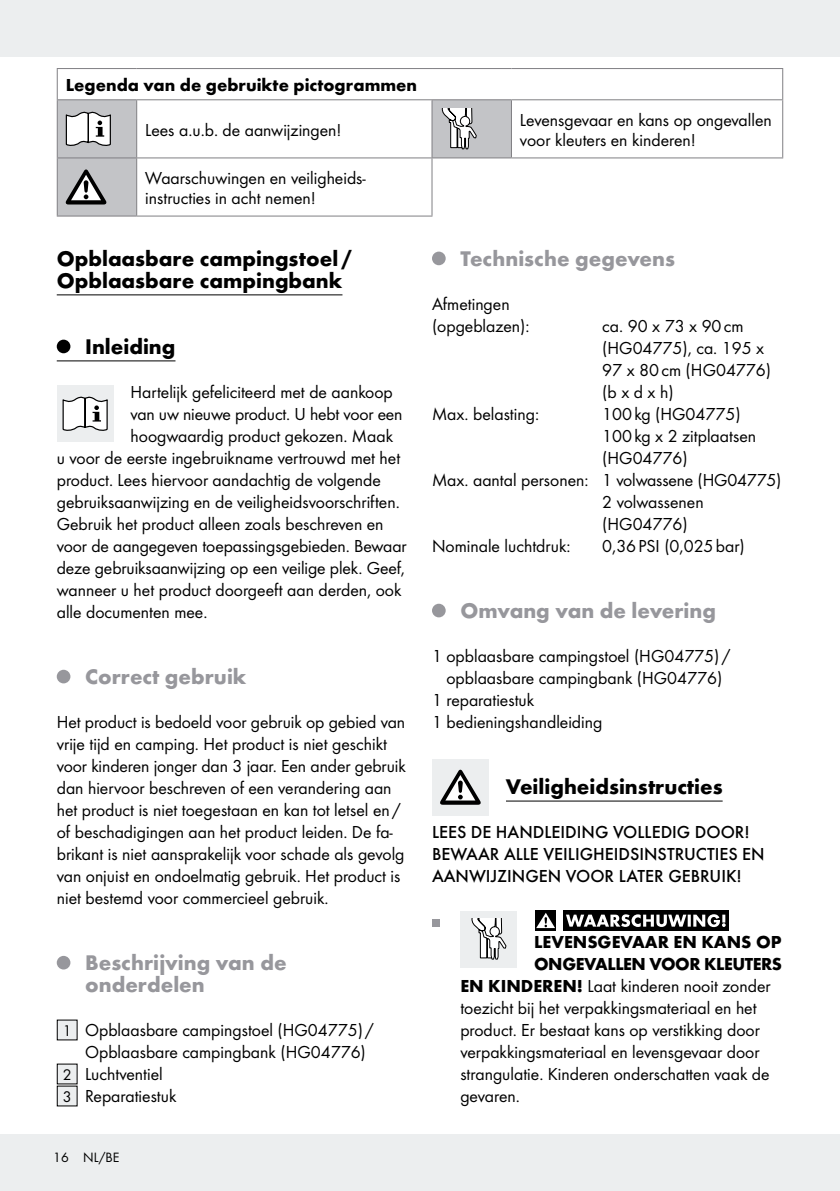
<style>
.page{position:relative;width:840px;height:1191px;background:#fff}
.page>*{position:absolute;margin:0;border:0;box-sizing:border-box;transform-origin:0 0}
.t1{font:700 22px/22px "Futura";color:#97979c}
.t2{font:700 22px/22px "Futura";color:#000}
.t3{font:18px/22px "Futura Boo";color:#000}
.t4{font:500 18px/22px "Futura";color:#000}
.t5{font:700 18px/22px "Futura";letter-spacing:-.025em;color:#000}
.t6{font:700 18px "Futura";color:#000}
.t7{font:14px "Futura Boo";color:#000}
.s1{font-size:16px}
.s2{font-family:"Futura";font-weight:700}
</style>
<div class="page">
<div style="left:0;top:1134px;width:839px;height:57px;background:#eceeef"></div>
<div style="left:0;top:0;width:839px;height:57px;background:#eceeef"></div>
<svg style="left:58px;top:100px;width:453px;height:116px"></svg>
<hr style="left:57px;top:69px;width:1px;height:30px;background:#807f83">
<hr style="left:57px;top:68px;width:80px;height:1px;background:#807f83">
<hr style="left:137px;top:68px;width:295px;height:1px;background:#807f83">
<hr style="left:432px;top:68px;width:79px;height:1px;background:#807f83">
<hr style="left:511px;top:68px;width:271px;height:1px;background:#807f83">
<hr style="left:781px;top:69px;width:1px;height:30px;background:#807f83">
<hr style="left:57px;top:99px;width:80px;height:1px;background:#807f83">
<hr style="left:57px;top:157px;width:80px;height:1px;background:#807f83">
<hr style="left:136px;top:100px;width:1px;height:57px;background:#807f83">
<hr style="left:136px;top:158px;width:1px;height:57px;background:#807f83">
<hr style="left:137px;top:99px;width:295px;height:1px;background:#807f83">
<hr style="left:137px;top:157px;width:295px;height:1px;background:#807f83">
<hr style="left:431px;top:100px;width:1px;height:57px;background:#807f83">
<hr style="left:431px;top:158px;width:1px;height:57px;background:#807f83">
<hr style="left:57px;top:100px;width:1px;height:57px;background:#807f83">
<hr style="left:57px;top:158px;width:1px;height:57px;background:#807f83">
<hr style="left:432px;top:99px;width:79px;height:1px;background:#807f83">
<hr style="left:432px;top:157px;width:79px;height:1px;background:#807f83">
<hr style="left:57px;top:215px;width:80px;height:1px;background:#807f83">
<hr style="left:510px;top:100px;width:1px;height:57px;background:#807f83">
<hr style="left:511px;top:99px;width:271px;height:1px;background:#807f83">
<hr style="left:511px;top:157px;width:271px;height:1px;background:#807f83">
<hr style="left:137px;top:215px;width:295px;height:1px;background:#807f83">
<hr style="left:781px;top:100px;width:1px;height:57px;background:#807f83">
<svg style="left:65px;top:109px;width:46px;height:39px"></svg>
<svg style="left:440px;top:108px;width:36px;height:41px"></svg>
<svg style="left:66px;top:169px;width:40px;height:35px"></svg>
<hr style="left:57px;top:294px;width:285px;height:1px;background:#000">
<hr style="left:57px;top:360px;width:118px;height:1px;background:#000">
<div style="left:57px;top:340px;width:13px;height:13px;background:#000;border-radius:50%"></div>
<div style="left:57px;top:385px;width:56px;height:57px;background:#eceeef"></div>
<svg style="left:62px;top:396px;width:46px;height:35px;background:#cbcbcc"></svg>
<div style="left:57px;top:670px;width:13px;height:13px;background:#97979c;border-radius:50%"></div>
<div style="left:57px;top:956px;width:13px;height:13px;background:#97979c;border-radius:50%"></div>
<div style="left:57px;top:1020px;width:20px;height:20px;background:#eceeef"></div>
<div style="left:57px;top:1064px;width:20px;height:20px;background:#eceeef"></div>
<div style="left:57px;top:1086px;width:20px;height:20px;background:#eceeef"></div>
<hr style="left:432px;top:800px;width:290px;height:1px;background:#000">
<div style="left:432px;top:252px;width:13px;height:13px;background:#97979c;border-radius:50%"></div>
<div style="left:432px;top:604px;width:13px;height:13px;background:#97979c;border-radius:50%"></div>
<div style="left:488px;top:759px;width:17px;height:56px;background:#fff"></div>
<div style="left:432px;top:759px;width:56px;height:56px;background:#eceeef"></div>
<svg style="left:440px;top:769px;width:40px;height:35px"></svg>
<div style="left:432px;top:918px;width:7px;height:8px;background:#97979c"></div>
<div style="left:460px;top:910px;width:57px;height:57px;background:#eceeef"></div>
<svg style="left:471px;top:918px;width:35px;height:41px"></svg>
<div style="left:535px;top:910px;width:20px;height:20px;background:linear-gradient(to right,#090909,#090909)"></div>
<svg style="left:536px;top:913px;width:18px;height:15px"></svg>
<div style="left:563px;top:910px;width:165px;height:20px;background:#000"></div>
<svg style="left:566px;top:914px;width:159px;height:13px"></svg>
<p class="t6" style="left:66px;top:74px;width:352px">Legenda van de gebruikte pictogrammen</p>
<p class="t3" style="left:145px;top:118px;width:198px">Lees a.u.b. de aanwijzingen!</p>
<p class="t3" style="left:519px;top:109px;width:253px;line-height:20px">Levensgevaar en kans op ongevallen voor kleuters en kinderen!</p>
<p class="t3" style="left:145px;top:168px;width:222px;line-height:20px">Waarschuwingen en veiligheids&shy;instructies in acht nemen!</p>
<p class="t2" style="left:57px;top:247px;width:296px">Opblaasbare campingstoel /<br>Opblaasbare campingbank</p>
<p class="t2" style="left:85px;top:335px;width:92px">Inleiding</p>
<p class="t3" style="left:130px;top:381px;width:264px">Hartelijk gefeliciteerd met de aankoop</p>
<p class="t3" style="left:130px;top:403px;width:273px">van uw nieuwe product. U hebt voor een</p>
<p class="t3" style="left:130px;top:425px;width:264px">hoogwaardig product gekozen. Maak</p>
<p class="t3" style="left:57px;top:447px;width:345px">u voor de eerste ingebruikname vertrouwd met het</p>
<p class="t3" style="left:57px;top:469px;width:325px">product. Lees hiervoor aandachtig de volgende</p>
<p class="t3" style="left:57px;top:491px;width:344px">gebruiksaanwijzing en de veiligheidsvoorschriften.</p>
<p class="t3" style="left:57px;top:513px;width:328px">Gebruik het product alleen zoals beschreven en</p>
<p class="t3" style="left:57px;top:535px;width:351px">voor de aangegeven toepassingsgebieden. Bewaar</p>
<p class="t3" style="left:57px;top:557px;width:349px">deze gebruiksaanwijzing op een veilige plek. Geef,</p>
<p class="t3" style="left:57px;top:579px;width:346px">wanneer u het product doorgeeft aan derden, ook</p>
<p class="t3" style="left:57px;top:601px;width:152px">alle documenten mee.</p>
<p class="t1" style="left:85px;top:665px;width:163px">Correct gebruik</p>
<p class="t3" style="left:57px;top:711px;width:350px">Het product is bedoeld voor gebruik op gebied van vrije tijd en camping. Het product is niet geschikt voor kinderen jonger dan 3 jaar. Een ander gebruik dan hiervoor beschreven of een verandering aan het product is niet toegestaan en kan tot letsel en / of beschadigingen aan het product leiden. De fa&shy;brikant is niet aansprakelijk voor schade als gevolg van onjuist en ondoelmatig gebruik. Het product is niet bestemd voor commercieel gebruik.</p>
<p class="t1" style="left:85px;top:951px;width:203px">Beschrijving van de onderdelen</p>
<p class="t3" style="left:63px;top:1019px;width:312px"><span class="s1">1</span> Opblaasbare campingstoel (HG04775) /</p>
<p class="t3" style="left:85px;top:1041px;width:282px">Opblaasbare campingbank (HG04776)</p>
<p class="t3" style="left:63px;top:1063px;width:101px"><span class="s1">2</span> Luchtventiel</p>
<p class="t3" style="left:63px;top:1085px;width:115px"><span class="s1">3</span> Reparatiestuk</p>
<p class="t7" style="left:53px;top:1149px;width:67px">16 NL/BE</p>
<p class="t1" style="left:460px;top:247px;width:216px">Technische gegevens</p>
<p class="t3" style="left:432px;top:293px;width:99px">Afmetingen (opgeblazen):</p>
<p class="t3" style="left:602px;top:315px;width:170px">ca. 90 x 73 x 90cm (HG04775), ca. 195 x<br>97 x 80cm (HG04776) (b x d x h)</p>
<p class="t3" style="left:432px;top:403px;width:109px">Max. belasting:</p>
<p class="t3" style="left:602px;top:403px;width:140px">100kg (HG04775)</p>
<p class="t3" style="left:602px;top:425px;width:155px">100kg x 2 zitplaatsen</p>
<p class="t3" style="left:602px;top:447px;width:87px">(HG04776)</p>
<p class="t3" style="left:432px;top:469px;width:351px">Max. aantal personen: 1 volwassene (HG04775)</p>
<p class="t3" style="left:602px;top:491px;width:103px">2 volwassenen</p>
<p class="t3" style="left:602px;top:513px;width:87px">(HG04776)</p>
<p class="t3" style="left:432px;top:535px;width:140px">Nominale luchtdruk:</p>
<p class="t3" style="left:602px;top:535px;width:144px">0,36PSI (0,025bar)</p>
<p class="t1" style="left:460px;top:599px;width:257px">Omvang van de levering</p>
<p class="t3" style="left:432px;top:645px;width:300px">1 opblaasbare campingstoel (HG04775) /</p>
<p class="t3" style="left:446px;top:667px;width:277px">opblaasbare campingbank (HG04776)</p>
<p class="t3" style="left:432px;top:689px;width:104px">1 reparatiestuk</p>
<p class="t3" style="left:432px;top:711px;width:172px">1 bedieningshandleiding</p>
<p class="t2" style="left:505px;top:775px;width:218px">Veiligheidsinstructies</p>
<p class="t4" style="left:432px;top:821px;width:334px">LEES DE HANDLEIDING VOLLEDIG DOOR!<br>BEWAAR ALLE VEILIGHEIDSINSTRUCTIES EN<br>AANWIJZINGEN VOOR LATER GEBRUIK!</p>
<p class="t5" style="left:534px;top:931px;width:249px">LEVENSGEVAAR EN KANS OP<br>ONGEVALLEN VOOR KLEUTERS</p>
<p class="t3" style="left:460px;top:975px;width:311px"><span class="s2">EN KINDEREN!</span> Laat kinderen nooit zonder toezicht bij het verpakkingsmateriaal en het product. Er bestaat kans op verstikking door verpakkingsmateriaal en levensgevaar door strangulatie. Kinderen onderschatten vaak de gevaren.</p>
</div>
